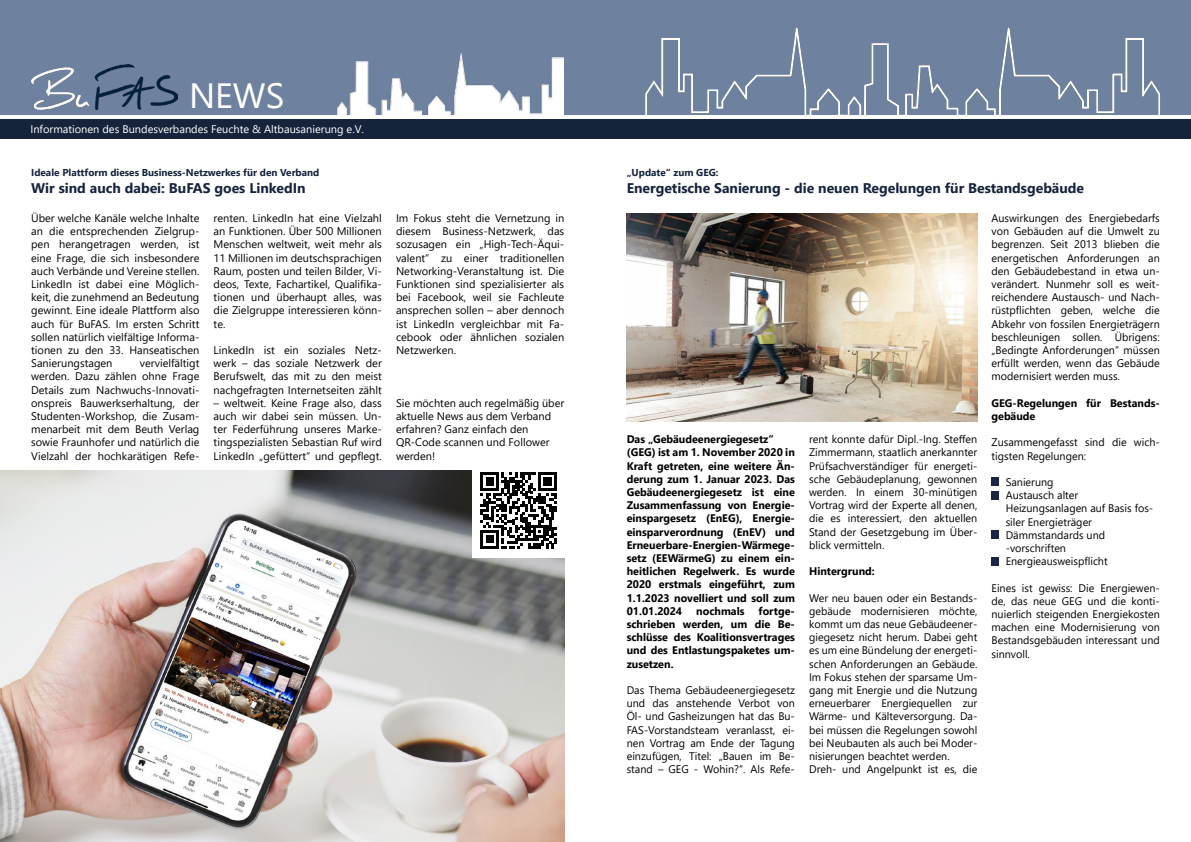
<style>
.page{position:relative;width:1191px;height:842px;background:#fff}
.page>*{position:absolute;margin:0;border:0;box-sizing:border-box;transform-origin:0 0}
.t1{font:35px "Segoe UI";color:#fff}
.t2{font:700 14px "Segoe UI";color:#15233b}
.t3{font:11px/13.2px "Segoe UI";color:#000;text-align:justify}
.t4{font:700 11px/13.2px "Segoe UI";color:#000}
.t5{font:11px "Segoe UI";color:#fff}
.t6{font:700 10px "Segoe UI";color:#15233b}
</style>
<div class="page">
<img style="left:289px;top:53px;width:274px;height:62px">
<div style="left:0;top:0;width:595px;height:53px;background:#6e82a0"></div>
<div style="left:563px;top:36px;width:32px;height:87px;background:#6e82a0"></div>
<div style="left:0;top:23px;width:289px;height:94px;background:#6e82a0"></div>
<svg style="left:0;top:115px;width:592px;height:5px"></svg>
<img style="left:31px;top:64px;width:146px;height:46px">
<div style="left:0;top:120px;width:595px;height:19px;background:#15233b"></div>
<div style="left:595px;top:0;width:596px;height:117px;background:#6e82a0"></div>
<div style="left:590px;top:120px;width:601px;height:19px;background:#15233b"></div>
<svg style="left:614px;top:27px;width:577px;height:93px"></svg>
<img style="left:0;top:471px;width:564px;height:371px">
<div style="left:472px;top:463px;width:93px;height:95px;background:#fff"></div>
<svg style="left:480px;top:472px;width:77px;height:77px"></svg>
<div style="left:991px;top:478px;width:8px;height:8px;background:#1a2441"></div>
<div style="left:991px;top:491px;width:8px;height:8px;background:#1a2441"></div>
<div style="left:991px;top:531px;width:8px;height:8px;background:#1a2441"></div>
<div style="left:991px;top:557px;width:8px;height:8px;background:#1a2441"></div>
<img style="left:626px;top:214px;width:351px;height:207px">
<h1 class="t1" style="left:189px;top:63px;width:97px">NEWS</h1>
<p class="t5" style="left:30px;top:119px;width:335px">Informationen des Bundesverbandes Feuchte &amp; Altbausanierung e.V.</p>
<p class="t6" style="left:31px;top:163px;width:290px">Ideale Plattform dieses Business-Netzwerkes für den Verband</p>
<p class="t2" style="left:31px;top:175px;width:276px">Wir sind auch dabei: BuFAS goes LinkedIn</p>
<p class="t3" style="left:31px;top:210px;width:170px">Über welche Kanäle welche Inhalte an die entsprechenden Zielgrup&shy;pen herangetragen werden, ist eine Frage, die sich insbesondere auch Verbände und Vereine stellen.<br>LinkedIn ist dabei eine Möglich&shy;keit, die zunehmend an Bedeutung gewinnt. Eine ideale Plattform also auch für BuFAS. Im ersten Schritt sollen natürlich vielfältige Informa&shy;tionen zu den 33. Hanseatischen Sanierungstagen</p>
<p class="t3" style="left:214px;top:210px;width:170px;text-align:left">renten. LinkedIn hat eine Vielzahl an Funktionen. Über 500 Millionen<br>Menschen weltweit, weit mehr als<br>11 Millionen im deutschsprachigen<br>Raum, posten und teilen Bilder, Vi&shy;deos, Texte, Fachartikel, Qualifika&shy;tionen und überhaupt alles, was die Zielgruppe interessieren könn&shy;te.</p>
<p class="t3" style="left:214px;top:342px;width:170px">LinkedIn ist ein soziales Netz&shy;werk – das soziale Netzwerk der Berufswelt, das mit zu den meist nachgefragten Internetseiten zählt</p>
<p class="t3" style="left:214px;top:395px;width:170px">– weltweit. Keine Frage also, dass auch wir dabei sein müssen. Un&shy;ter Federführung unseres Marke&shy;tingspezialisten Sebastian Ruf wird LinkedIn „gefüttert“ und gepflegt.</p>
<p class="t3" style="left:31px;top:356px;width:170px;text-indent:109px">vervielfältigt werden. Dazu zählen ohne Frage Details zum Nachwuchs-Innovati&shy;onspreis Bauwerkserhaltung, der Studenten-Workshop, die Zusam&shy;menarbeit mit dem Beuth Verlag sowie Fraunhofer und natürlich die Vielzahl der hochkarätigen Refe-</p>
<p class="t3" style="left:396px;top:210px;width:170px">Im Fokus steht die Vernetzung in diesem Business-Netzwerk, das sozusagen ein „High-Tech-Äqui&shy;valent“ zu einer traditionellen Networking-Veranstaltung ist. Die Funktionen sind spezialisierter als bei Facebook, weil sie Fachleute ansprechen sollen – aber dennoch ist LinkedIn vergleichbar mit Fa&shy;cebook oder ähnlichen sozialen Netzwerken.</p>
<p class="t3" style="left:396px;top:395px;width:170px;text-align:left">Sie möchten auch regelmäßig über aktuelle News aus dem Verband erfahren? Ganz einfach den<br>QR-Code scannen und Follower werden!</p>
<p class="t6" style="left:626px;top:163px;width:93px">„Update“ zum GEG:</p>
<p class="t2" style="left:626px;top:175px;width:459px">Energetische Sanierung - die neuen Regelungen für Bestandsgebäude</p>
<p class="t4" style="left:626px;top:432px;width:170px">Das „Gebäudeenergiegesetz“ (GEG) ist am 1. November 2020 in<br>Kraft getreten, eine weitere Än&shy;derung zum 1. Januar 2023. Das<br>Gebäudeenergiegesetz ist eine<br>Zusammenfassung von Energie&shy;einspargesetz (EnEG), Energie&shy;einsparverordnung (EnEV) und<br>Erneuerbare-Energien-Wärmege&shy;setz (EEWärmeG) zu einem ein&shy;heitlichen Regelwerk. Es wurde<br>2020 erstmals eingeführt, zum<br>1.1.2023 novelliert und soll zum<br>01.01.2024</p>
<p class="t4" style="left:626px;top:603px;width:170px;text-align:justify;text-indent:132px">fortge&shy;schrieben werden, um die Be&shy;schlüsse des Koalitionsvertrages und des Entlastungspaketes um&shy;zusetzen.</p>
<p class="t3" style="left:626px;top:682px;width:170px">Das Thema Gebäudeenergiegesetz und das anstehende Verbot von Öl- und Gasheizungen hat das Bu-FAS-Vorstandsteam veranlasst, ei&shy;nen Vortrag am Ende der Tagung einzufügen, Titel: „Bauen im Be&shy;stand – GEG - Wohin?“. Als Refe-</p>
<p class="t4" style="left:696px;top:603px;width:50px">nochmals</p>
<p class="t3" style="left:809px;top:432px;width:170px">rent konnte dafür Dipl.-Ing. Steffen Zimmermann, staatlich anerkannter Prüfsachverständiger für energeti&shy;sche Gebäudeplanung, gewonnen werden. In einem 30-minütigen Vortrag wird der Experte all denen, die es interessiert, den aktuellen Stand der Gesetzgebung im Über&shy;blick vermitteln.</p>
<p class="t4" style="left:809px;top:564px;width:67px">Hintergrund:</p>
<p class="t3" style="left:809px;top:590px;width:170px;text-align:left">Wer neu bauen oder ein Bestands&shy;gebäude modernisieren möchte, kommt um das neue Gebäudeener&shy;giegesetz nicht herum. Dabei geht es um eine Bündelung der energeti&shy;schen Anforderungen an Gebäude.<br>Im Fokus stehen der sparsame Um&shy;gang mit Energie und die Nutzung erneuerbarer Energiequellen zur<br>Wärme- und Kälteversorgung. Da&shy;bei müssen die Regelungen sowohl bei Neubauten als auch bei Moder&shy;nisierungen beachtet werden.<br>Dreh- und Angelpunkt ist es, die</p>
<p class="t3" style="left:991px;top:210px;width:170px">Auswirkungen des Energiebedarfs von Gebäuden auf die Umwelt zu begrenzen. Seit 2013 blieben die energetischen Anforderungen an den Gebäudebestand in etwa un&shy;verändert. Nunmehr soll es weit&shy;reichendere Austausch- und Nach&shy;rüstpflichten geben, welche die Abkehr von fossilen Energieträgern beschleunigen sollen. Übrigens: „Bedingte Anforderungen“ müssen erfüllt werden, wenn das Gebäude modernisiert werden muss.</p>
<p class="t4" style="left:991px;top:395px;width:168px">GEG-Regelungen für Bestands&shy;gebäude</p>
<p class="t3" style="left:991px;top:435px;width:170px">Zusammengefasst sind die wich&shy;tigsten Regelungen:</p>
<p class="t3" style="left:1005px;top:474px;width:149px;text-align:left">Sanierung<br>Austausch alter<br>Heizungsanlagen auf Basis fos&shy;siler Energieträger<br>Dämmstandards und -vorschriften<br>Energieausweispflicht</p>
<p class="t3" style="left:991px;top:580px;width:170px">Eines ist gewiss: Die Energiewen&shy;de, das neue GEG und die konti&shy;nuierlich steigenden Energiekosten machen eine Modernisierung von Bestandsgebäuden interessant und sinnvoll.</p>
</div>
